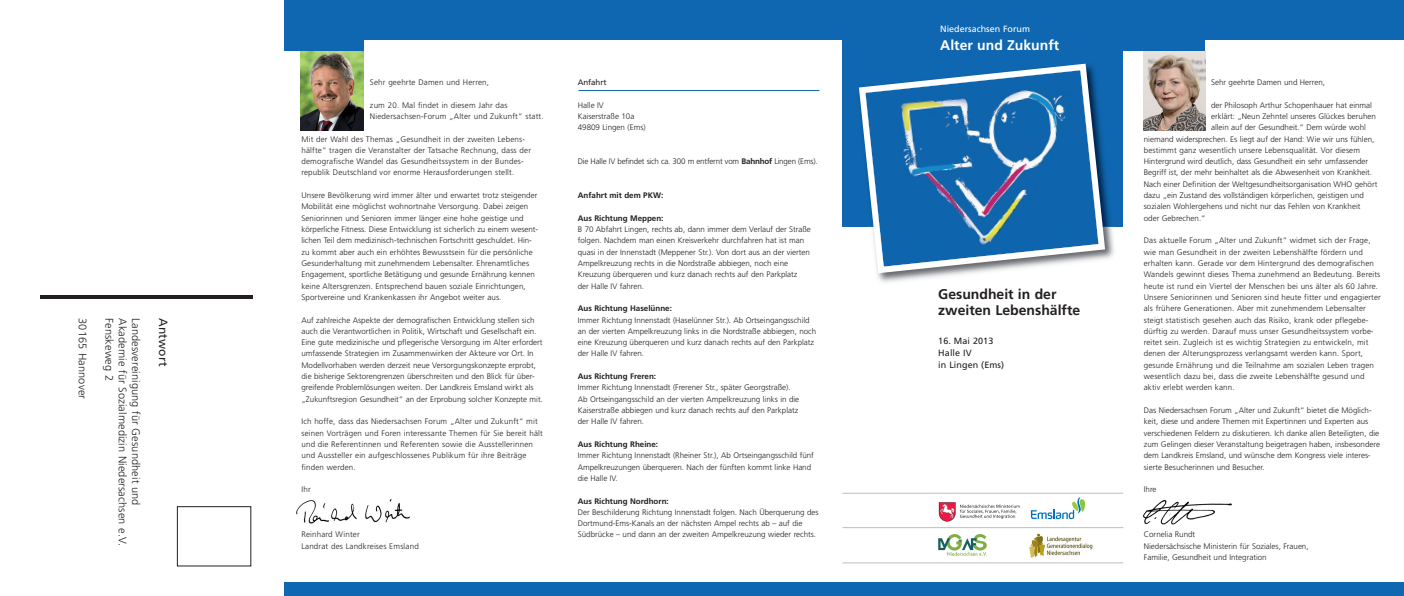
<style>
.page{position:relative;width:1404px;height:596px;background:#fff}
.page>*{position:absolute;margin:0;border:0;box-sizing:border-box;transform-origin:0 0}
.t1{font:700 14px/16.8px "Frutiger";color:#231f20}
.t2{font:700 14px "Frutiger";color:#fff}
.t3{font:12px "Frutiger";letter-spacing:.01em;color:#231f20}
.t4{font:300 11px "Frutiger";letter-spacing:.01em;color:#231f20}
.t5{font:9px/12px "Frutiger";letter-spacing:.01em;color:#231f20}
.t6{font:9px "Frutiger";color:#fff}
.t7{font:300 8px/11.3px "Frutiger";color:#231f20}
.t8{font:300 8px/11.3px "Frutiger";letter-spacing:.02em;color:#231f20}
.t9{font:700 8px "Frutiger";color:#231f20}
.t10{font:300 8px "Frutiger";letter-spacing:-.025em;color:#231f20}
.t11{font:8px "Frutiger";letter-spacing:-.01em;color:#231f20}
.s1{font-weight:700}
</style>
<div class="page">
<img style="left:296px;top:498px;width:114px;height:26px">
<img style="left:1143px;top:499px;width:89px;height:26px">
<img style="left:938px;top:534px;width:48px;height:21px">
<img style="left:1029px;top:533px;width:62px;height:24px">
<div style="left:283px;top:0;width:278px;height:51px;background:#1067b1"></div>
<div style="left:364px;top:40px;width:197px;height:106px;background:#fff"></div>
<img style="left:301px;top:51px;width:63px;height:79px">
<div style="left:1123px;top:0;width:280px;height:51px;background:#1067b1"></div>
<div style="left:1204px;top:40px;width:199px;height:139px;background:#fff"></div>
<img style="left:1143px;top:51px;width:61px;height:79px">
<div style="left:1123px;top:582px;width:280px;height:13px;background:#1067b1"></div>
<div style="left:283px;top:582px;width:844px;height:13px;background:#1067b1"></div>
<div style="left:842px;top:0;width:281px;height:226px;background:#1067b1"></div>
<div style="left:561px;top:0;width:281px;height:40px;background:#1067b1"></div>
<hr style="left:40px;top:295px;width:213px;height:4px;background:#231f20">
<div style="left:177px;top:506px;width:74px;height:59px;border:1px solid #231f20"></div>
<svg style="left:938px;top:502px;width:81px;height:19px"></svg>
<hr style="left:578px;top:90px;width:241px;height:1px;background:#1067b1">
<img style="left:877px;top:226px;width:241px;height:57px">
<svg style="left:855px;top:63px;width:253px;height:213px"></svg>
<hr style="left:842px;top:492px;width:281px;height:1px;background:#bcbdc0">
<hr style="left:842px;top:527px;width:281px;height:1px;background:#bcbdc0">
<hr style="left:842px;top:562px;width:281px;height:1px;background:#bcbdc0">
<svg style="left:1030px;top:497px;width:54px;height:21px"></svg>
<h3 class="t4" style="left:87px;top:318px;width:82px;rotate:90deg">30165 Hannover</h3>
<h3 class="t4" style="left:114px;top:318px;width:64px;rotate:90deg">Fenskeweg 2</h3>
<h3 class="t4" style="left:127px;top:318px;width:229px;rotate:90deg">Akademie für Sozialmedizin Niedersachsen e.V.</h3>
<h3 class="t4" style="left:140px;top:318px;width:188px;rotate:90deg">Landesvereinigung für Gesundheit und</h3>
<h2 class="t3" style="left:168px;top:318px;width:50px;rotate:90deg">Antwort</h2>
<p class="t8" style="left:370px;top:77px;width:121px">Sehr geehrte Damen und Herren,</p>
<p class="t8" style="left:370px;top:100px;width:175px">zum 20. Mal findet in diesem Jahr das<br>Niedersachsen-Forum „Alter und Zukunft“ statt.</p>
<p class="t8" style="left:301px;top:134px;width:231px">Mit der Wahl des Themas „Gesundheit in der zweiten Lebens - hälfte“ tragen die Veranstalter der Tatsache Rechnung, dass der demografische Wandel das Gesundheitssystem in der Bunde s - republik Deutschland vor enorme Herausforderungen stellt.</p>
<p class="t7" style="left:301px;top:190px;width:238px">Unsere Bevölkerung wird immer älter und erwartet trotz steigender Mobilität eine möglichst wohnortnahe Versorgung. Dabei zeigen Seniorinnen und Senioren immer länger eine hohe geistige und körperliche Fitness. Diese Entwicklung ist sicherlich zu einem wesent&shy;lichen Teil dem medizinisch-technischen Fortschritt geschuldet. Hin&shy;zu kommt aber auch ein erhöhtes Bewusstsein für die persönliche Ge sunderhaltung mit zunehmendem Lebensalter. Ehrenamtliches Engagement, sportliche Betätigung und gesunde Ernährung kennen keine Altersgrenzen. Entsprechend bauen soziale Einrichtungen, Sportvereine und Krankenkassen ihr Angebot weiter aus.</p>
<p class="t7" style="left:301px;top:314px;width:243px">Auf zahlreiche Aspekte der demografischen Entwicklung stellen sich auch die Verantwortlichen in Politik, Wirtschaft und Gesellschaft ein.<br>Eine gute medizinische und pflegerische Versorgung im Alter erfordert umfassende Strategien im Zusammenwirken der Akteure vor Ort. In Modellvorhaben werden derzeit neue Versorgungskonzepte erprobt, die bisherige Sektorengrenzen überschreiten und den Blick für über&shy;greifende Problemlösungen weiten. Der Landkreis Emsland wirkt als „Zukunftsregion Gesundheit“ an der Erprobung solcher Konzepte mit.</p>
<p class="t8" style="left:301px;top:416px;width:243px">Ich hoffe, dass das Niedersachsen Forum „Alter und Zukunft“ mit seinen Vorträgen und Foren interessante Themen für Sie bereit hält und die Referentinnen und Referenten sowie die Ausstellerinnen und Aussteller ein aufgeschlossenes Publikum für ihre Beiträge finden werden.</p>
<p class="t7" style="left:301px;top:484px;width:11px">Ihr</p>
<p class="t8" style="left:301px;top:529px;width:119px">Reinhard Winter<br>Landrat des Landkreises Emsland</p>
<p class="t11" style="left:577px;top:79px;width:30px">Anfahrt</p>
<p class="t7" style="left:577px;top:100px;width:69px">Halle IV<br>Kaiserstraße 10a<br>49809 Lingen (Ems)</p>
<p class="t10" style="left:577px;top:158px;width:241px">Die Halle IV befindet sich ca. 300 m entfernt vom <span class="s1">Bahnhof</span> Lingen (Ems).</p>
<p class="t9" style="left:577px;top:192px;width:87px">Anfahrt mit dem PKW:</p>
<p class="t9" style="left:577px;top:214px;width:87px">Aus Richtung Meppen:</p>
<p class="t7" style="left:577px;top:224px;width:235px">B 70 Abfahrt Lingen, rechts ab, dann immer dem Verlauf der Straße folgen. Nachdem man einen Kreisverkehr durchfahren hat ist man quasi in der Innenstadt (Meppener Str.). Von dort aus an der vierten Ampelkreuzung rechts in die Nordstraße abbiegen, noch eine Kreuzung überqueren und kurz danach rechts auf den Parkplatz<br>der Halle IV fahren.</p>
<p class="t9" style="left:577px;top:305px;width:96px">Aus Richtung Haselünne:</p>
<p class="t7" style="left:577px;top:314px;width:240px">Immer Richtung Innenstadt (Haselünner Str.). Ab Ortseingangsschild an der vierten Ampelkreuzung links in die Nordstraße abbiegen, noch eine Kreuzung überqueren und kurz danach rechts auf den Parkplatz der Halle IV fahren.</p>
<p class="t9" style="left:577px;top:373px;width:80px">Aus Richtung Freren:</p>
<p class="t7" style="left:577px;top:382px;width:223px">Immer Richtung Innenstadt (Frerener Str., später Georgstraße).<br>Ab Ortseingangsschild an der vierten Ampelkreuzung links in die Kaiserstraße abbiegen und kurz danach rechts auf den Parkplatz der Halle IV fahren.</p>
<p class="t9" style="left:577px;top:440px;width:82px">Aus Richtung Rheine:</p>
<p class="t7" style="left:577px;top:450px;width:238px">Immer Richtung Innenstadt (Rheiner Str.), Ab Ortseingangsschild fünf<br>Ampelkreuzungen überqueren. Nach der fünften kommt linke Hand die Halle IV.</p>
<p class="t9" style="left:577px;top:497px;width:92px">Aus Richtung Nordhorn:</p>
<p class="t7" style="left:577px;top:506px;width:242px">Der Beschilderung Richtung Innenstadt folgen. Nach Überquerung des<br>Dortmund-Ems-Kanals an der nächsten Ampel rechts ab – auf die<br>Südbrücke – und dann an der zweiten Ampelkreuzung wieder rechts.</p>
<p class="t6" style="left:940px;top:26px;width:91px">Niedersachsen Forum</p>
<h1 class="t2" style="left:940px;top:40px;width:120px">Alter und Zukunft</h1>
<h1 class="t1" style="left:938px;top:286px;width:143px">Gesundheit in der zweiten Lebenshälfte</h1>
<p class="t5" style="left:938px;top:336px;width:67px">16. Mai 2013<br>Halle IV<br>in Lingen (Ems)</p>
<p class="t7" style="left:1210px;top:77px;width:115px">Sehr geehrte Damen und Herren,</p>
<p class="t7" style="left:1210px;top:100px;width:162px">der Philosoph Arthur Schopenhauer hat einmal</p>
<p class="t7" style="left:1210px;top:111px;width:166px">erklärt: „Neun Zehntel unseres Glückes beruhen</p>
<p class="t7" style="left:1210px;top:122px;width:156px">allein auf der Gesundheit.“ Dem würde wohl</p>
<p class="t7" style="left:1143px;top:134px;width:232px">niemand widersprechen. Es liegt auf der Hand: Wie wir uns fühlen,</p>
<p class="t7" style="left:1143px;top:145px;width:218px">bestimmt ganz wesentlich unsere Lebensqualität. Vor diesem</p>
<p class="t7" style="left:1143px;top:156px;width:226px">Hintergrund wird deutlich, dass Gesundheit ein sehr umfassender</p>
<p class="t7" style="left:1143px;top:167px;width:230px">Begriff ist, der mehr beinhaltet als die Abwesenheit von Krankheit.</p>
<p class="t7" style="left:1143px;top:179px;width:235px">Nach einer Definition der Weltgesundheitsorganisation WHO gehört</p>
<p class="t7" style="left:1143px;top:190px;width:221px">dazu „ein Zustand des vollständigen körperlichen, geistigen und</p>
<p class="t7" style="left:1143px;top:201px;width:218px">sozialen Wohlergehens und nicht nur das Fehlen von Krankheit</p>
<p class="t7" style="left:1143px;top:213px;width:63px">oder Gebrechen.“</p>
<p class="t7" style="left:1143px;top:235px;width:238px">Das aktuelle Forum „Alter und Zukunft“ widmet sich der Frage, wie man Gesundheit in der zweiten Lebenshälfte fördern und erhalten kann. Gerade vor dem Hintergrund des demografischen Wandels gewinnt dieses Thema zunehmend an Bedeutung. Bereits heute ist rund ein Viertel der Menschen bei uns älter als 60 Jahre.<br>Unsere Seniorinnen und Senioren sind heute fitter und engagierter als frühere Generationen. Aber mit zunehmendem Lebensalter steigt statistisch gesehen auch das Risiko, krank oder pflegebe&shy;dürftig zu werden. Darauf muss unser Gesundheitssystem vorbe&shy;reitet sein. Zugleich ist es wichtig Strategien zu entwickeln, mit denen der Alterungsprozess verlangsamt werden kann. Sport, gesunde Ernährung und die Teilnahme am sozialen Leben tragen wesentlich dazu bei, dass die zweite Lebenshälfte gesund und aktiv erlebt werden kann.</p>
<p class="t7" style="left:1143px;top:405px;width:238px">Das Niedersachsen Forum „Alter und Zukunft“ bietet die Möglich - keit, diese und andere Themen mit Expertinnen und Experten aus verschiedenen Feldern zu diskutieren. Ich danke allen Beteiligten, die zum Gelingen dieser Veranstaltung beigetragen haben, insbesondere dem Landkreis Emsland, und wünsche dem Kongress viele interes&shy;sierte Besucherinnen und Besucher.</p>
<p class="t7" style="left:1143px;top:484px;width:14px">Ihre</p>
<p class="t7" style="left:1143px;top:529px;width:166px">Cornelia Rundt<br>Niedersächsische Ministerin für Soziales, Frauen,<br>Familie, Gesundheit und Integration</p>
</div>
